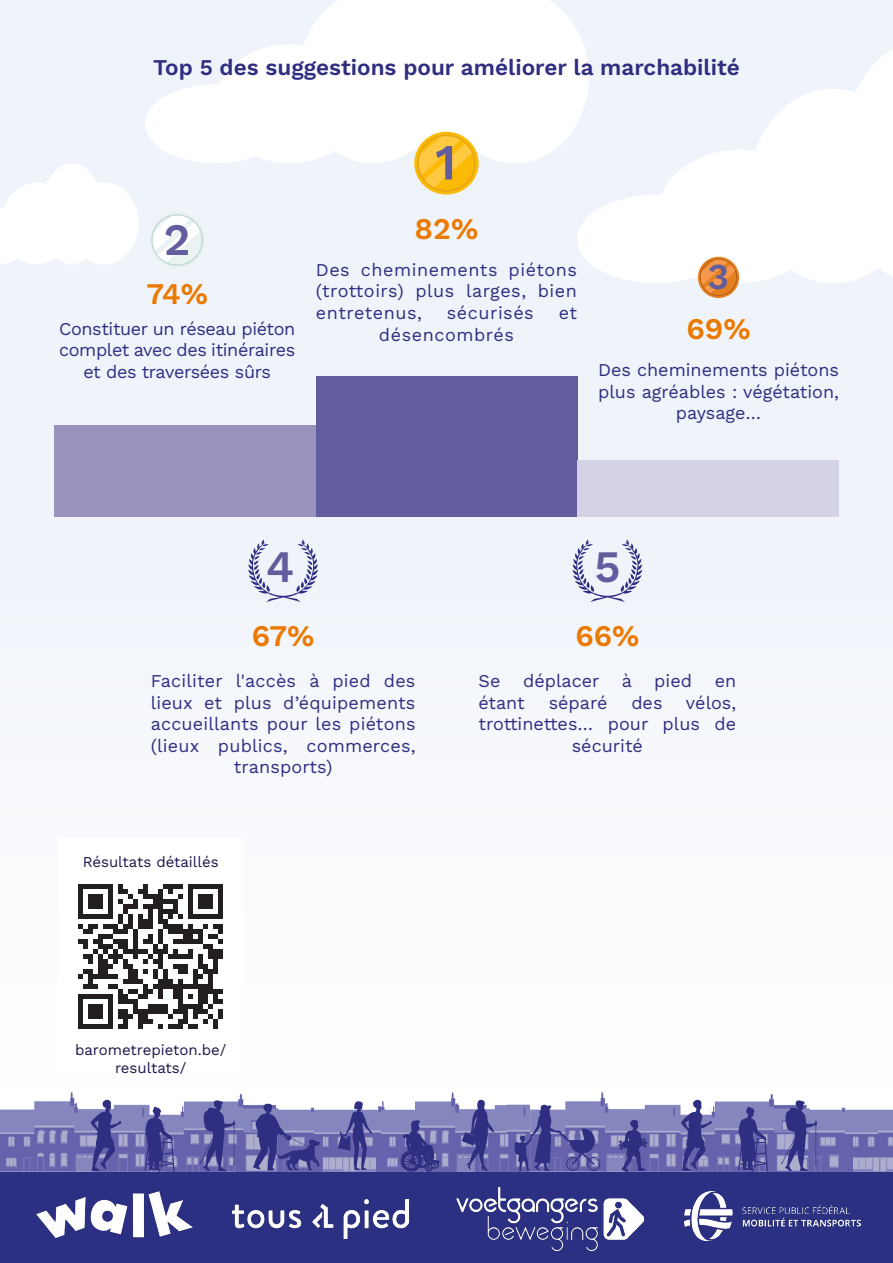
<style>
.page{position:relative;width:893px;height:1263px;background:#eff3fa}
.page>*{position:absolute;margin:0;border:0;box-sizing:border-box;transform-origin:0 0}
.t1{font:50.7px "Work Sans";color:#625d9c}
.t2{font:45px "Work Sans";color:#625d9c}
.t3{font:36.45px "Work Sans";color:#625d9c}
.t4{font:30px "Work Sans";color:#eb7900}
.t5{font:22.5px "Work Sans";color:#2f2e81}
.t6{font:18px/21.6px "Work Sans";color:#2f2e81;text-align:center}
.t7{font:18px/21.6px "Work Sans";letter-spacing:-.02em;color:#2f2e81;text-align:center}
.t8{font:18px "Work Sans";letter-spacing:.03em;color:#2f2e81}
.Note{font:15px/18px "Work Sans";color:#1c174b;text-align:center}
</style>
<div class="page">
<svg style="left:0;top:163px;width:139px;height:101px"></svg>
<svg style="left:577px;top:50px;width:316px;height:233px;fill:#fff"></svg>
<svg style="left:145px;top:0;width:444px;height:163px;fill:#fff"></svg>
<div style="left:316px;top:376px;width:261px;height:140px;background:#625d9c"></div>
<div style="left:54px;top:425px;width:262px;height:91px;background:#9a93be"></div>
<div style="left:577px;top:460px;width:262px;height:56px;background:#d5d2e5"></div>
<svg style="left:414px;top:132px;width:65px;height:63px"></svg>
<div style="left:417px;top:135px;width:59px;height:57px;background:#e8a614;border-radius:50%"></div>
<div style="left:419px;top:136px;width:55px;height:54px;background:#faba05;border-radius:50%"></div>
<svg style="left:419px;top:136px;width:53px;height:51px"></svg>
<div style="left:149px;top:212px;width:57px;height:56px;background:#ebf2f2;border-radius:50%"></div>
<svg style="left:151px;top:214px;width:52px;height:52px"></svg>
<div style="left:153px;top:216px;width:49px;height:48px;background:#ebf2f2;border-radius:50%"></div>
<svg style="left:153px;top:216px;width:47px;height:46px"></svg>
<svg style="left:698px;top:257px;width:41px;height:41px"></svg>
<svg style="left:700px;top:259px;width:37px;height:37px"></svg>
<div style="left:701px;top:260px;width:35px;height:35px;background:#e38021;border-radius:50%"></div>
<svg style="left:701px;top:260px;width:34px;height:33px"></svg>
<svg style="left:572px;top:539px;width:70px;height:63px"></svg>
<svg style="left:248px;top:539px;width:70px;height:63px"></svg>
<div style="left:0;top:1172px;width:893px;height:91px;background:#2b3082"></div>
<img style="left:0;top:1089px;width:893px;height:83px">
<svg style="left:253px;top:1104px;width:67px;height:66px;background:#6b6aa9"></svg>
<svg style="left:338px;top:1100px;width:34px;height:70px;background:#7675af"></svg>
<svg style="left:401px;top:1120px;width:40px;height:52px;background:#56559d"></svg>
<svg style="left:462px;top:1099px;width:32px;height:71px;background:#6c6baa"></svg>
<svg style="left:514px;top:1104px;width:86px;height:67px;background:#6b6aab"></svg>
<svg style="left:619px;top:1119px;width:29px;height:53px;background:#5a59a0"></svg>
<svg style="left:680px;top:1100px;width:32px;height:71px;background:#7271ad"></svg>
<svg style="left:90px;top:1100px;width:31px;height:71px;background:#6867a7"></svg>
<svg style="left:738px;top:1106px;width:30px;height:66px;background:#58579e"></svg>
<svg style="left:145px;top:1106px;width:29px;height:66px;background:#605fa2"></svg>
<svg style="left:781px;top:1099px;width:36px;height:72px;background:#706fac"></svg>
<svg style="left:199px;top:1099px;width:37px;height:72px;background:#6563a6"></svg>
<img style="left:685px;top:1192px;width:176px;height:48px">
<img style="left:232px;top:1200px;width:176px;height:39px">
<img style="left:456px;top:1188px;width:187px;height:62px">
<img style="left:36px;top:1192px;width:156px;height:45px">
<div style="left:58px;top:838px;width:185px;height:234px;background:#fff"></div>
<svg style="left:78px;top:884px;width:145px;height:144px"></svg>
<div style="left:218px;top:1009px;width:5px;height:10px;background:#231f20"></div>
<p class="t5" style="left:153px;top:50px;width:588px">Top 5 des suggestions pour améliorer la marchabilité</p>
<p class="t2" style="left:164px;top:205px;width:28px">2</p>
<p class="t1" style="left:435px;top:124px;width:23px">1</p>
<p class="t4" style="left:415px;top:206px;width:65px">82%</p>
<p class="t6" style="left:316px;top:258px;width:263px;text-align:justify">Des cheminements piétons (trottoirs) plus larges, bien entretenus,</p>
<p class="t4" style="left:146px;top:271px;width:63px">74%</p>
<p class="t8" style="left:447px;top:299px;width:88px">sécurisés</p>
<p class="t6" style="left:559px;top:301px;width:20px">et</p>
<p class="t7" style="left:59px;top:317px;width:238px">Constituer un réseau piéton</p>
<p class="t8" style="left:379px;top:321px;width:136px">désencombrés</p>
<p class="t7" style="left:59px;top:339px;width:238px">complet avec des itinéraires et des traversées sûrs</p>
<p class="t3" style="left:707px;top:249px;width:23px">3</p>
<p class="t4" style="left:686px;top:306px;width:66px">69%</p>
<p class="t6" style="left:598px;top:359px;width:242px">Des cheminements piétons plus agréables : végétation, paysage…</p>
<p class="t2" style="left:266px;top:533px;width:30px">4</p>
<p class="t2" style="left:594px;top:533px;width:28px">5</p>
<p class="t4" style="left:252px;top:613px;width:64px">67%</p>
<p class="t4" style="left:575px;top:613px;width:66px">66%</p>
<p class="t6" style="left:151px;top:669px;width:266px">Faciliter l'accès à pied des lieux et plus d’équipements accueillants pour les piétons (lieux publics, commerces, transports)</p>
<p class="t6" style="left:478px;top:669px;width:23px">Se</p>
<p class="t6" style="left:523px;top:669px;width:170px">déplacer à pied</p>
<p class="t6" style="left:715px;top:669px;width:23px">en</p>
<p class="t6" style="left:478px;top:691px;width:48px">étant</p>
<p class="t6" style="left:549px;top:691px;width:60px">séparé</p>
<p class="t6" style="left:631px;top:691px;width:33px">des</p>
<p class="t6" style="left:686px;top:691px;width:52px">vélos,</p>
<p class="t6" style="left:478px;top:712px;width:259px">trottinettes… pour plus de</p>
<p class="t6" style="left:572px;top:734px;width:73px">sécurité</p>
<p class="Note" style="left:83px;top:852px;width:137px">Résultats détaillés</p>
<p class="Note" style="left:75px;top:1040px;width:153px">barometrepieton.be/ resultats/</p>
</div>
